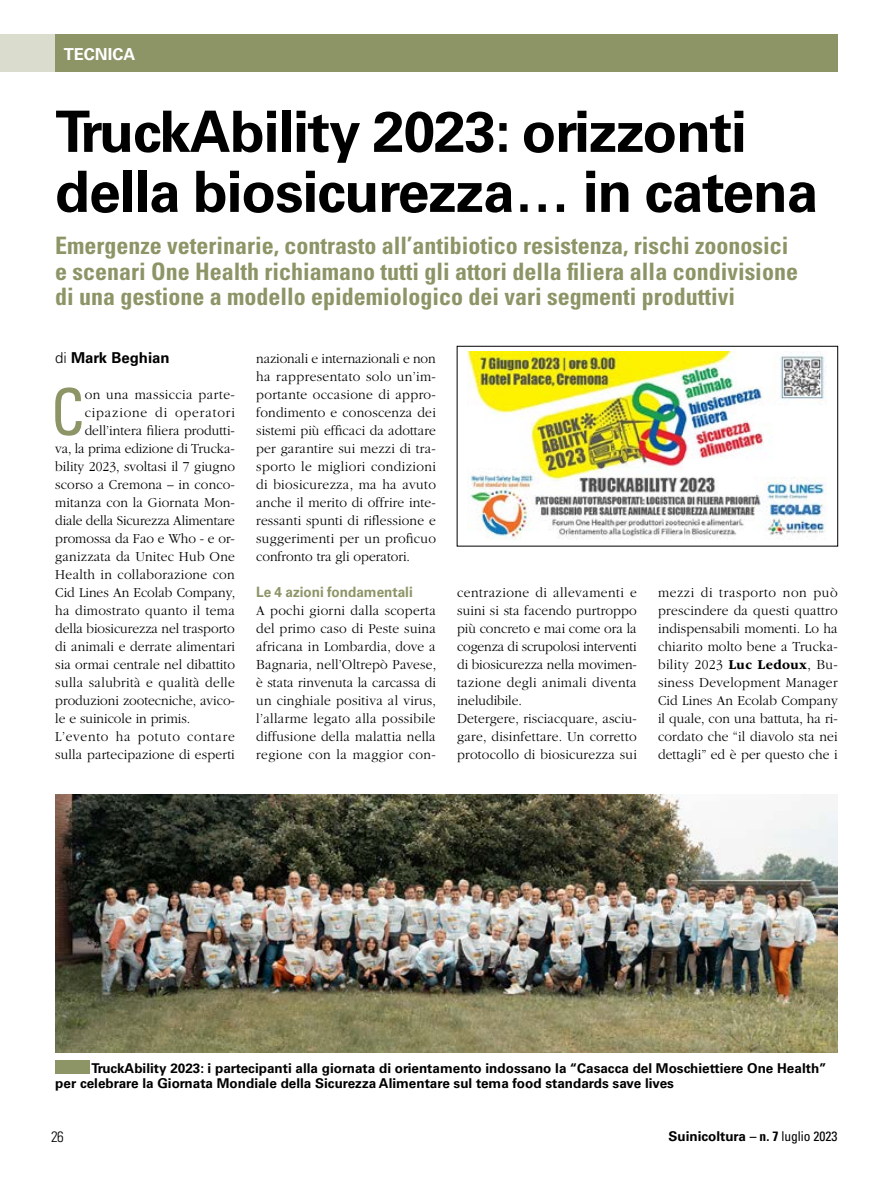
<style>
.page{position:relative;width:893px;height:1191px;background:#fff}
.page>*{position:absolute;margin:0;border:0;box-sizing:border-box;transform-origin:0 0}
.su20_testo_-_Capolet{font:condensed 64.05px "Univers LT Std";color:#8d9567;scale:.95 1}
.su20_titolo_38su40{font:700 57px "Univers LT Std";letter-spacing:-.02em;color:#000}
.su20_sommario_16su17{font:700 condensed 24px "Univers LT Std";color:#8d9567}
.t1{font:700 16.5px "Univers LT Std";color:#fff}
.su20_firma{font:700 15px "Univers LT Std";color:#000}
.t2{font:300 condensed 15px "Univers LT Std";color:#000}
.su20_testo{font:300 14.25px/18px "ITC Garamond Std";letter-spacing:.02em;color:#000;text-align:justify;scale:.95 1}
.su20_testo_-_Capolet-2{font:300 14.25px "ITC Garamond Std";letter-spacing:.005em;color:#000;scale:.95 1}
.su20_testo_-_Capolet-3{font:300 14.25px "ITC Garamond Std";letter-spacing:.025em;color:#000;scale:.95 1}
.su20_titoletto_infra{font:700 14.25px "Univers LT Std";color:#8d9567;scale:.95 1}
.su20_testo_-_Capolet-4{font:300 14.25px "ITC Garamond Std";letter-spacing:.035em;color:#000;scale:.95 1}
.su20_testo_-_Capolet-5{font:300 14.25px "ITC Garamond Std";letter-spacing:.065em;color:#000;scale:.95 1}
.su20_didascalia{font:700 13.5px/15px "Univers LT Std";color:#000}
.s1{font-weight:300}
.s2{font-weight:700}
.s3{font-stretch:condensed}
.s4{font-weight:400;font-stretch:condensed}
</style>
<div class="page">
<div style="left:0;top:35px;width:55px;height:37px;background:#daddce"></div>
<div style="left:55px;top:35px;width:783px;height:37px;background:#8d9567"></div>
<div style="left:55px;top:1060px;width:35px;height:13px;background:#8d9567"></div>
<img style="left:55px;top:795px;width:782px;height:257px">
<img style="left:467px;top:352px;width:360px;height:188px">
<div style="left:457px;top:346px;width:381px;height:200px;border:1px solid #000"></div>
<p class="t1" style="left:64px;top:44px;width:73px">tecnica</p>
<p class="su20_titolo_38su40" style="left:55px;top:98px;width:693px">TruckAbility 2023: orizzonti</p>
<p class="su20_titolo_38su40" style="left:55px;top:158px;width:765px">della biosicurezza… in catena</p>
<p class="su20_sommario_16su17" style="left:55px;top:231px;width:735px">Emergenze veterinarie, contrasto all’antibiotico resistenza, rischi zoonosici</p>
<p class="su20_sommario_16su17" style="left:55px;top:256px;width:744px">e scenari One Health richiamano tutti gli attori della filiera alla condivisione</p>
<p class="su20_sommario_16su17" style="left:55px;top:282px;width:681px">di una gestione a modello epidemiologico dei vari segmenti produttivi</p>
<p class="su20_firma" style="left:55px;top:348px;width:116px"><span class="s1">di</span> Mark Beghian</p>
<p class="su20_testo_-_Capolet" style="left:51px;top:371px;width:37px">C</p>
<p class="su20_testo_-_Capolet-4" style="left:85px;top:386px;width:160px">on una massiccia parte-</p>
<p class="su20_testo_-_Capolet-5" style="left:85px;top:404px;width:160px">cipazione di operatori</p>
<p class="su20_testo_-_Capolet-2" style="left:85px;top:422px;width:160px">dell’intera filiera produtti-</p>
<p class="su20_testo_-_Capolet-2" style="left:55px;top:440px;width:191px">va, la prima edizione di Trucka-</p>
<p class="su20_testo_-_Capolet-2" style="left:55px;top:458px;width:191px">bility 2023, svoltasi il 7 giugno</p>
<p class="su20_testo_-_Capolet-2" style="left:55px;top:476px;width:191px">scorso a Cremona – in conco-</p>
<p class="su20_testo_-_Capolet-2" style="left:55px;top:494px;width:191px">mitanza con la Giornata Mon-</p>
<p class="su20_testo_-_Capolet-2" style="left:55px;top:512px;width:191px">diale della Sicurezza Alimentare</p>
<p class="su20_testo_-_Capolet-2" style="left:55px;top:530px;width:191px">promossa da Fao e Who - e or-</p>
<p class="su20_testo_-_Capolet-2" style="left:55px;top:548px;width:191px">ganizzata da Unitec Hub One</p>
<p class="su20_testo_-_Capolet-3" style="left:55px;top:566px;width:190px">Health in collaborazione con</p>
<p class="su20_testo_-_Capolet-2" style="left:55px;top:584px;width:191px">Cid Lines An Ecolab Company,</p>
<p class="su20_testo_-_Capolet-3" style="left:55px;top:602px;width:191px">ha dimostrato quanto il tema</p>
<p class="su20_testo_-_Capolet-2" style="left:55px;top:620px;width:190px">della biosicurezza nel trasporto</p>
<p class="su20_testo_-_Capolet-2" style="left:55px;top:638px;width:191px">di animali e derrate alimentari</p>
<p class="su20_testo_-_Capolet-2" style="left:55px;top:656px;width:191px">sia ormai centrale nel dibattito</p>
<p class="su20_testo_-_Capolet-3" style="left:55px;top:674px;width:191px">sulla salubrità e qualità delle</p>
<p class="su20_testo_-_Capolet-2" style="left:55px;top:692px;width:191px">produzioni zootecniche, avico-</p>
<p class="su20_testo_-_Capolet-2" style="left:55px;top:710px;width:144px">le e suinicole in primis.</p>
<p class="su20_testo" style="left:55px;top:727px;width:191px">L’evento ha potuto contare sulla partecipazione di esperti</p>
<p class="su20_testo" style="left:256px;top:349px;width:191px">nazionali e internazionali e non ha rappresentato solo un’im&shy;portante occasione di appro&shy;fondimento e conoscenza dei sistemi più efficaci da adottare per garantire sui mezzi di tra&shy;sporto le migliori condizioni di biosicurezza, ma ha avuto anche il merito di offrire inte&shy;ressanti spunti di riflessione e suggerimenti per un proficuo confronto tra gli operatori.</p>
<p class="su20_titoletto_infra" style="left:256px;top:583px;width:166px">Le 4 azioni fondamentali</p>
<p class="su20_testo" style="left:256px;top:601px;width:191px">A pochi giorni dalla scoperta del primo caso di Peste suina africana in Lombardia, dove a Bagnaria, nell’Oltrepò Pavese, è stata rinvenuta la carcassa di un cinghiale positiva al virus, l’allarme legato alla possibile diffusione della malattia nella regione con la maggior con-</p>
<p class="su20_testo" style="left:457px;top:583px;width:191px">centrazione di allevamenti e suini si sta facendo purtroppo più concreto e mai come ora la cogenza di scrupolosi interventi di biosicurezza nella movimen&shy;tazione degli animali diventa ineludibile.</p>
<p class="su20_testo" style="left:457px;top:709px;width:191px">Detergere, risciacquare, asciu&shy;gare, disinfettare. Un corretto protocollo di biosicurezza sui</p>
<p class="su20_testo" style="left:658px;top:583px;width:191px">mezzi di trasporto non può prescindere da questi quattro indispensabili momenti. Lo ha chiarito molto bene a Trucka&shy;bility 2023 <span class="s2">Luc Ledoux</span>, Bu&shy;siness Development Manager Cid Lines An Ecolab Company il quale, con una battuta, ha ri&shy;cordato che “il diavolo sta nei dettagli” ed è per questo che i</p>
<p class="su20_didascalia" style="left:55px;top:1061px;width:773px;text-indent:36px">TruckAbility 2023: i partecipanti alla giornata di orientamento indossano la “Casacca del Moschiettiere One Health” per celebrare la Giornata Mondiale della Sicurezza Alimentare sul tema food standards save lives</p>
<p class="t2" style="left:51px;top:1127px;width:14px">26</p>
<p class="su20_didascalia" style="left:668px;top:1129px;width:170px">Suinicoltura <span class="s3">– n. 7</span> <span class="s4">luglio 2023</span></p>
</div>
